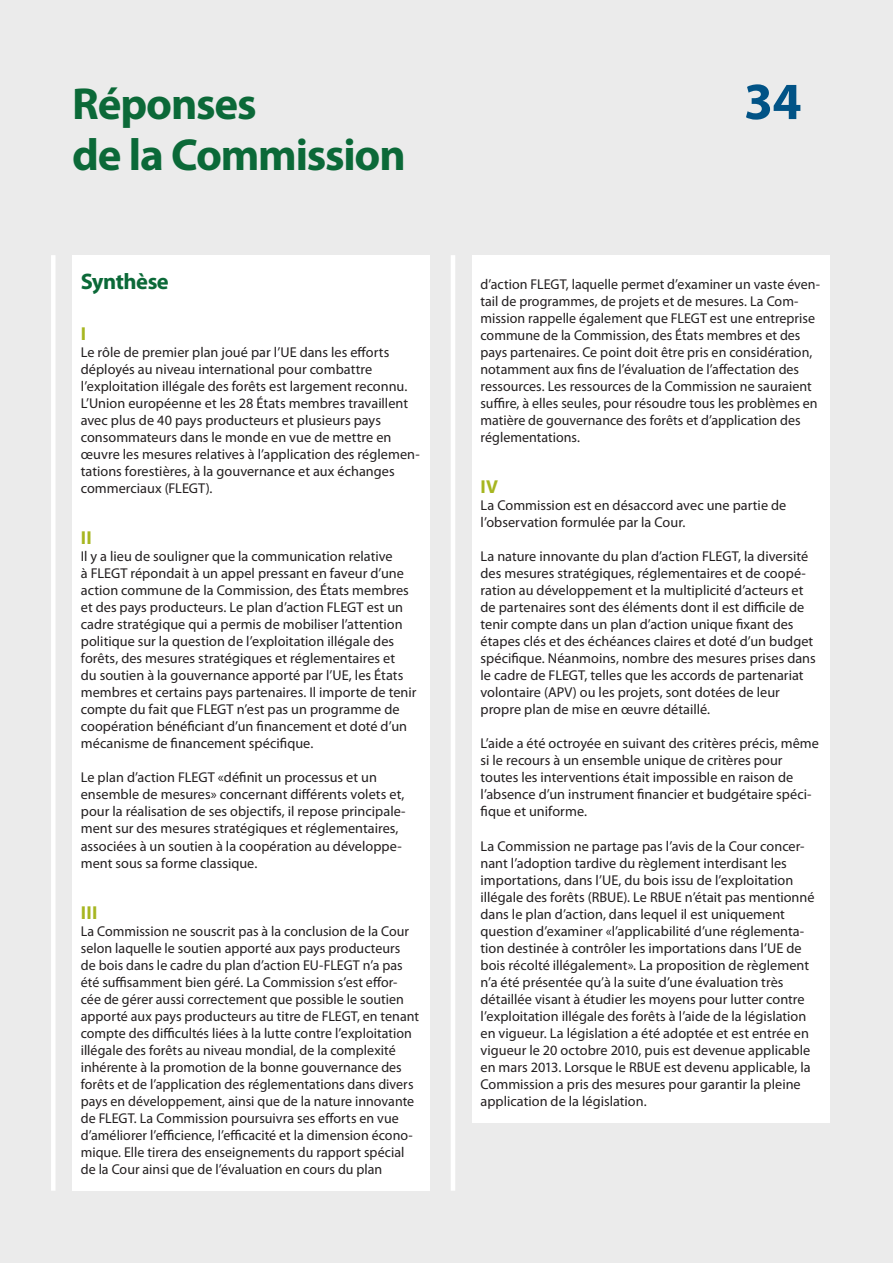
<style>
.page{position:relative;width:893px;height:1263px;background:#ebebeb}
.page>*{position:absolute;margin:0;border:0;box-sizing:border-box;transform-origin:0 0}
.t1{font:700 52.5px "Myriad Pro";color:#015386}
.K_01_-_REP_TITRE_1{font:700 45px/51px "Myriad Pro";letter-spacing:-.025em;color:#0b6938}
.K_02_-_REP_TITRE_1_1{font:700 22.5px "Myriad Pro";letter-spacing:-.025em;color:#0b6938}
.K_03_-_REP_CHIFFRE{font:700 18.75px "Myriad Pro";letter-spacing:.02em;color:#a7b621}
.K_04_-_REP_TEXTE_COU{font:14.25px/17px "Myriad Pro";color:#231f20}
</style>
<div class="page">
<div style="left:51px;top:255px;width:5px;height:936px;background:#fff"></div>
<hr style="left:451px;top:255px;width:4px;height:936px;background:#fff">
<div style="left:472px;top:255px;width:357px;height:868px;background:#fff"></div>
<div style="left:72px;top:255px;width:357px;height:936px;background:#fff"></div>
<p class="K_01_-_REP_TITRE_1" style="left:72px;top:77px;width:335px">Réponses<br>de la Commission</p>
<p class="K_02_-_REP_TITRE_1_1" style="left:81px;top:267px;width:90px">Synthèse</p>
<p class="K_03_-_REP_CHIFFRE" style="left:81px;top:322px;width:7px">I</p>
<p class="K_04_-_REP_TEXTE_COU" style="left:81px;top:344px;width:341px">Le rôle de premier plan joué par l’UE dans les efforts déployés au niveau international pour combattre l’exploitation illégale des forêts est largement reconnu.<br>L’Union européenne et les 28 États membres travaillent avec plus de 40 pays producteurs et plusieurs pays consommateurs dans le monde en vue de mettre en œuvre les mesures relatives à l’application des réglemen‑ tations forestières, à la gouvernance et aux échanges commerciaux (FLEGT).</p>
<p class="K_03_-_REP_CHIFFRE" style="left:81px;top:526px;width:13px">II</p>
<p class="K_04_-_REP_TEXTE_COU" style="left:81px;top:548px;width:337px">Il y a lieu de souligner que la communication relative<br>à FLEGT répondait à un appel pressant en faveur d’une action commune de la Commission, des États membres et des pays producteurs. Le plan d’action FLEGT est un cadre stratégique qui a permis de mobiliser l’attention politique sur la question de l’exploitation illégale des forêts, des mesures stratégiques et réglementaires et<br>du soutien à la gouvernance apporté par l’UE, les États membres et certains pays partenaires. Il importe de tenir compte du fait que FLEGT n’est pas un programme de coopération bénéficiant d’un financement et doté d’un mécanisme de financement spécifique.</p>
<p class="K_04_-_REP_TEXTE_COU" style="left:81px;top:769px;width:326px">Le plan d’action FLEGT «définit un processus et un ensemble de mesures» concernant différents volets et, pour la réalisation de ses objectifs, il repose principale‑ ment sur des mesures stratégiques et réglementaires, associées à un soutien à la coopération au développe‑ ment sous sa forme classique.</p>
<p class="K_03_-_REP_CHIFFRE" style="left:81px;top:900px;width:18px">III</p>
<p class="K_04_-_REP_TEXTE_COU" style="left:81px;top:922px;width:340px">La Commission ne souscrit pas à la conclusion de la Cour selon laquelle le soutien apporté aux pays producteurs<br>de bois dans le cadre du plan d’action EU‑FLEGT n’a pas été suffisamment bien géré. La Commission s’est effor‑ cée de gérer aussi correctement que possible le soutien apporté aux pays producteurs au titre de FLEGT, en tenant compte des difficultés liées à la lutte contre l’exploitation illégale des forêts au niveau mondial, de la complexité inhérente à la promotion de la bonne gouvernance des forêts et de l’application des réglementations dans divers pays en développement, ainsi que de la nature innovante de FLEGT. La Commission poursuivra ses efforts en vue d’améliorer l’efficience, l’efficacité et la dimension écono‑ mique. Elle tirera des enseignements du rapport spécial de la Cour ainsi que de l’évaluation en cours du plan</p>
<p class="t1" style="left:744px;top:67px;width:59px">34</p>
<p class="K_04_-_REP_TEXTE_COU" style="left:480px;top:276px;width:341px">d’action FLEGT, laquelle permet d’examiner un vaste éven‑ tail de programmes, de projets et de mesures. La Com‑ mission rappelle également que FLEGT est une entreprise commune de la Commission, des États membres et des pays partenaires. Ce point doit être pris en considération, notamment aux fins de l’évaluation de l’affectation des ressources. Les ressources de la Commission ne sauraient suffire, à elles seules, pour résoudre tous les problèmes en matière de gouvernance des forêts et d’application des réglementations.</p>
<p class="K_03_-_REP_CHIFFRE" style="left:480px;top:475px;width:19px">IV</p>
<p class="K_04_-_REP_TEXTE_COU" style="left:480px;top:497px;width:307px">La Commission est en désaccord avec une partie de l’observation formulée par la Cour.</p>
<p class="K_04_-_REP_TEXTE_COU" style="left:480px;top:548px;width:337px">La nature innovante du plan d’action FLEGT, la diversité des mesures stratégiques, réglementaires et de coopé‑ ration au développement et la multiplicité d’acteurs et de partenaires sont des éléments dont il est difficile de tenir compte dans un plan d’action unique fixant des étapes clés et des échéances claires et doté d’un budget spécifique. Néanmoins, nombre des mesures prises dans le cadre de FLEGT, telles que les accords de partenariat volontaire (APV) ou les projets, sont dotées de leur propre plan de mise en œuvre détaillé.</p>
<p class="K_04_-_REP_TEXTE_COU" style="left:480px;top:735px;width:340px">L’aide a été octroyée en suivant des critères précis, même si le recours à un ensemble unique de critères pour toutes les interventions était impossible en raison de l’absence d’un instrument financier et budgétaire spéci‑ fique et uniforme.</p>
<p class="K_04_-_REP_TEXTE_COU" style="left:480px;top:837px;width:336px">La Commission ne partage pas l’avis de la Cour concer‑ nant l’adoption tardive du règlement interdisant les importations, dans l’UE, du bois issu de l’exploitation illégale des forêts (RBUE). Le RBUE n’était pas mentionné dans le plan d’action, dans lequel il est uniquement question d’examiner «l’applicabilité d’une réglementa‑ tion destinée à contrôler les importations dans l’UE de bois récolté illégalement». La proposition de règlement n’a été présentée qu’à la suite d’une évaluation très détaillée visant à étudier les moyens pour lutter contre l’exploitation illégale des forêts à l’aide de la législation en vigueur. La législation a été adoptée et est entrée en vigueur le 20 octobre 2010, puis est devenue applicable en mars 2013. Lorsque le RBUE est devenu applicable, la Commission a pris des mesures pour garantir la pleine application de la législation.</p>
</div>
